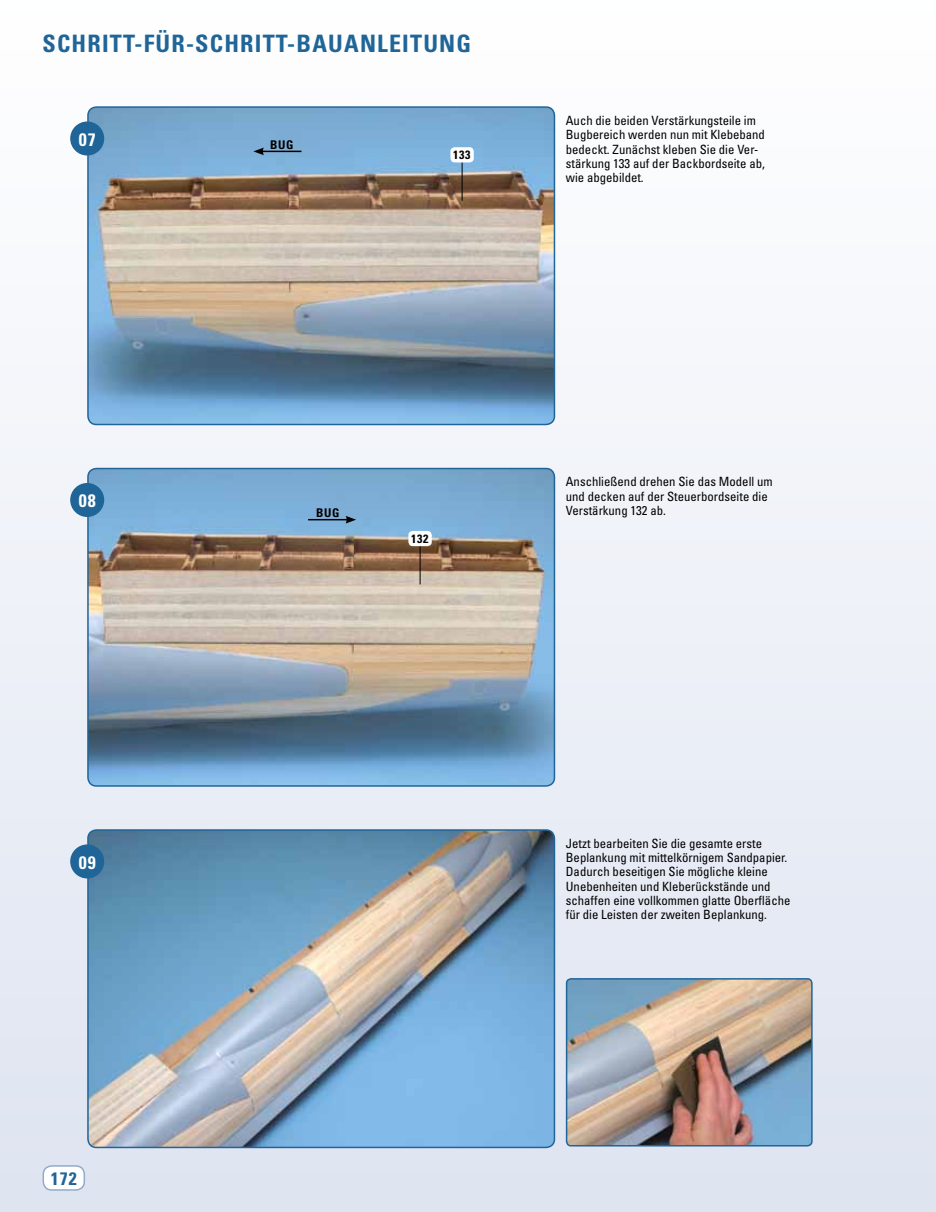
<style>
.page{position:relative;width:936px;height:1212px;background:#fff}
.page>*{position:absolute;margin:0;border:0;box-sizing:border-box;transform-origin:0 0}
.t1{font:700 condensed 24px "Univers";letter-spacing:.05em;color:#206598}
.t2{font:700 condensed 18px "Univers";color:#fff}
.t3{font:700 condensed 18px "Univers";color:#206598}
.t4{font:condensed 12.75px/14.2px "Univers";color:#000}
.t5{font:700 condensed 12px "Univers";letter-spacing:.05em;color:#000}
</style>
<div class="page">
<div style="left:0;top:0;width:935px;height:1212px;background:linear-gradient(to bottom,#fff,#dde3f0)"></div>
<div style="left:43px;top:1166px;width:41px;height:24px;background:#fff;border-radius:9px"></div>
<div style="left:43px;top:1165px;width:42px;height:26px;border:2px solid #93aacb;border-radius:9px"></div>
<img style="left:88px;top:107px;width:466px;height:317px">
<div style="left:87px;top:106px;width:468px;height:319px;border:2px solid #206598;border-radius:9px"></div>
<div style="left:70px;top:121px;width:34px;height:35px;background:#206598;border-radius:50%"></div>
<img style="left:88px;top:830px;width:466px;height:317px">
<div style="left:87px;top:829px;width:468px;height:319px;border:2px solid #206598;border-radius:9px"></div>
<div style="left:70px;top:844px;width:34px;height:34px;background:#206598;border-radius:50%"></div>
<img style="left:566px;top:979px;width:245px;height:167px">
<div style="left:566px;top:978px;width:246px;height:168px;border:2px solid #206598;border-radius:4px"></div>
<img style="left:88px;top:468px;width:466px;height:318px">
<div style="left:87px;top:468px;width:468px;height:319px;border:2px solid #206598;border-radius:9px"></div>
<div style="left:70px;top:483px;width:34px;height:34px;background:#206598;border-radius:50%"></div>
<hr style="left:261px;top:151px;width:40px;height:1px;background:#000">
<svg style="left:253px;top:148px;width:11px;height:7px"></svg>
<hr style="left:308px;top:519px;width:40px;height:1px;background:#000">
<svg style="left:345px;top:516px;width:11px;height:7px"></svg>
<hr style="left:419px;top:543px;width:1px;height:41px;background:#000">
<div style="left:408px;top:531px;width:24px;height:15px;background:#fff;border-radius:4px"></div>
<hr style="left:461px;top:159px;width:1px;height:42px;background:#000">
<div style="left:450px;top:147px;width:23px;height:15px;background:#fff;border-radius:4px"></div>
<h1 class="t1" style="left:43px;top:29px;width:430px">SCH RITT-FÜR-SCH RITT-BAUANLEITUNG</h1>
<h2 class="t2" style="left:79px;top:128px;width:18px">07</h2>
<p class="t5" style="left:270px;top:137px;width:16px">BUG</p>
<p class="t5" style="left:453px;top:147px;width:19px">133</p>
<p class="t4" style="left:566px;top:113px;width:201px">Auch die beiden Verstärkungsteile im Bugbereich werden nun mit Klebeband bedeckt. Zunächst kleben Sie die Ver&shy;stärkung 133 auf der Backbordseite ab, wie abgebildet.</p>
<h2 class="t2" style="left:79px;top:490px;width:18px">08</h2>
<p class="t5" style="left:316px;top:505px;width:16px">BUG</p>
<p class="t5" style="left:411px;top:531px;width:19px">132</p>
<p class="t4" style="left:566px;top:475px;width:208px">Anschließend drehen Sie das Modell um und decken auf der Steuerbordseite die<br>Verstärkung 132 ab.</p>
<h2 class="t2" style="left:79px;top:851px;width:18px">09</h2>
<h2 class="t3" style="left:51px;top:1167px;width:27px">172</h2>
<p class="t4" style="left:566px;top:836px;width:226px">Jetzt bearbeiten Sie die gesamte erste Beplankung mit mittelkörnigem Sandpapier.<br>Dadurch beseitigen Sie mögliche kleine Unebenheiten und Kleberückstände und schaffen eine vollkommen glatte Oberfläche für die Leisten der zweiten Beplankung.</p>
</div>
